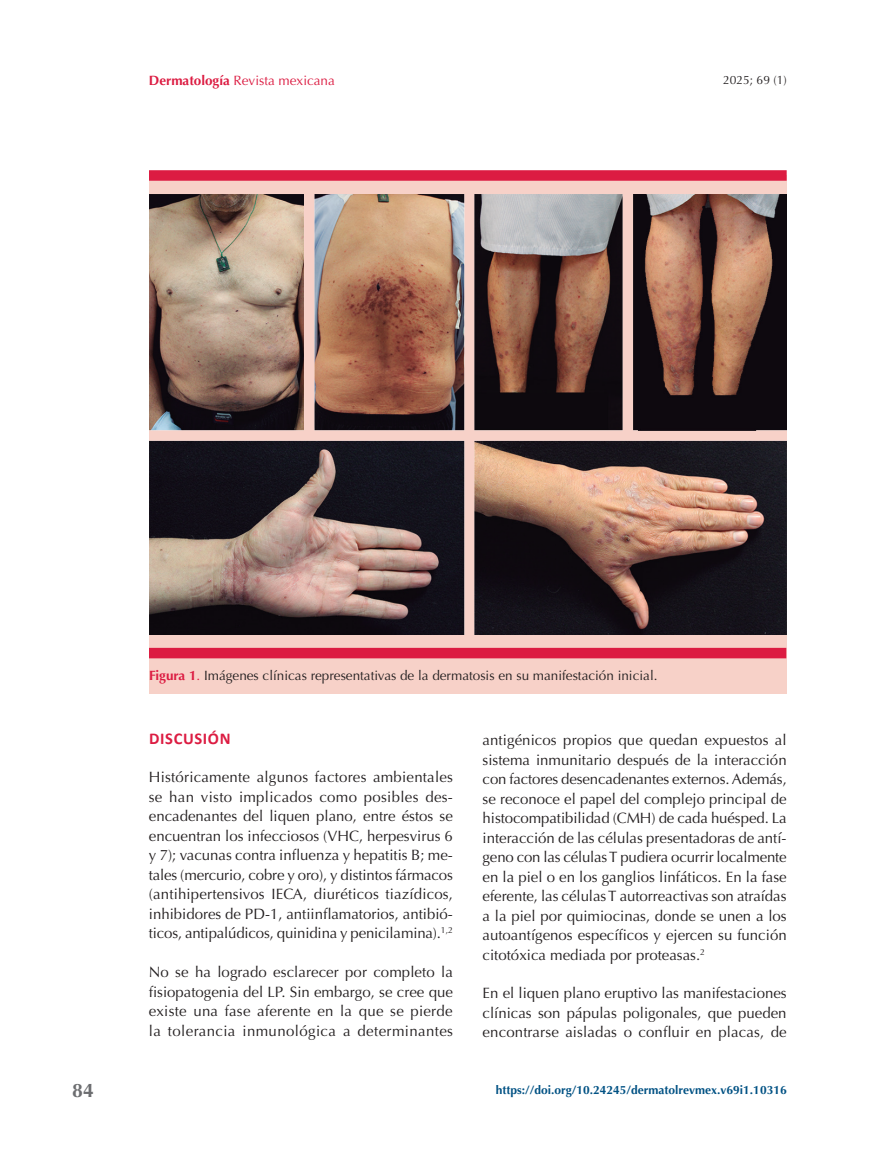
<style>
.page{position:relative;width:893px;height:1149px;background:#fff}
.page>*{position:absolute;margin:0;border:0;box-sizing:border-box;transform-origin:0 0}
.t1{font:700 19.5px "Optima";color:#6c6d70}
.t2{font:700 16.5px "Calibri";letter-spacing:.04em;color:#dc1c42}
.t3{font:15px/19.5px "Optima";color:#231f20;text-align:justify}
.t4{font:13.5px "Optima";color:#231f20}
.t5{font:13.5px "Optima";color:#dc1c42}
.t6{font:700 12px "Optima";color:#025284}
.t7{font:12px "Optima";color:#231f20}
.s1{font-weight:700}
.s2{font-weight:700;color:#dc1c42}
.s3{color:#dc1c42}
</style>
<div class="page">
<div style="left:149px;top:175px;width:638px;height:518px;background:#f7d1c8"></div>
<div style="left:149px;top:647px;width:637px;height:11px;background:#dc1c42"></div>
<div style="left:149px;top:170px;width:638px;height:11px;background:#dc1c42"></div>
<img style="left:149px;top:194px;width:638px;height:440px">
<p class="t5" style="left:149px;top:73px;width:188px"><span class="s1">Dermatología</span> Revista mexicana</p>
<p class="t7" style="left:723px;top:73px;width:65px">2025; 69 (1)</p>
<h1 class="t1" style="left:72px;top:1079px;width:23px">84</h1>
<p class="t4" style="left:149px;top:667px;width:510px"><span class="s2">Figura 1</span><span class="s3">.</span> Imágenes clínicas representativas de la dermatosis en su manifestación inicial.</p>
<p class="t2" style="left:149px;top:726px;width:83px">DISCUSIÓN</p>
<p class="t3" style="left:149px;top:767px;width:306px">Históricamente algunos factores ambientales se han visto implicados como posibles des&shy;encadenantes del liquen plano, entre éstos se encuentran los infecciosos (VHC, herpesvirus 6 y 7); vacunas contra influenza y hepatitis B; me&shy;tales (mercurio, cobre y oro), y distintos fármacos (antihipertensivos IECA, diuréticos tiazídicos, inhibidores de PD-1, antiinflamatorios, antibió&shy;ticos, antipalúdicos, quinidina y penicilamina).<sup>1,2</sup></p>
<p class="t3" style="left:149px;top:962px;width:306px">No se ha logrado esclarecer por completo la fisiopatogenia del LP. Sin embargo, se cree que existe una fase aferente en la que se pierde la tolerancia inmunológica a determinantes</p>
<p class="t3" style="left:483px;top:730px;width:306px">antigénicos propios que quedan expuestos al sistema inmunitario después de la interacción con factores desencadenantes externos. Además, se reconoce el papel del complejo principal de histocompatibilidad (CMH) de cada huésped. La interacción de las células presentadoras de antí&shy;geno con las células T pudiera ocurrir localmente en la piel o en los ganglios linfáticos. En la fase eferente, las células T autorreactivas son atraídas a la piel por quimiocinas, donde se unen a los autoantígenos específicos y ejercen su función citotóxica mediada por proteasas.<sup>2</sup></p>
<p class="t3" style="left:483px;top:983px;width:306px">En el liquen plano eruptivo las manifestaciones clínicas son pápulas poligonales, que pueden encontrarse aisladas o confluir en placas, de</p>
<p class="t6" style="left:496px;top:1082px;width:292px">https://doi.org/10.24245/dermatolrevmex.v69i1.10316</p>
</div>
